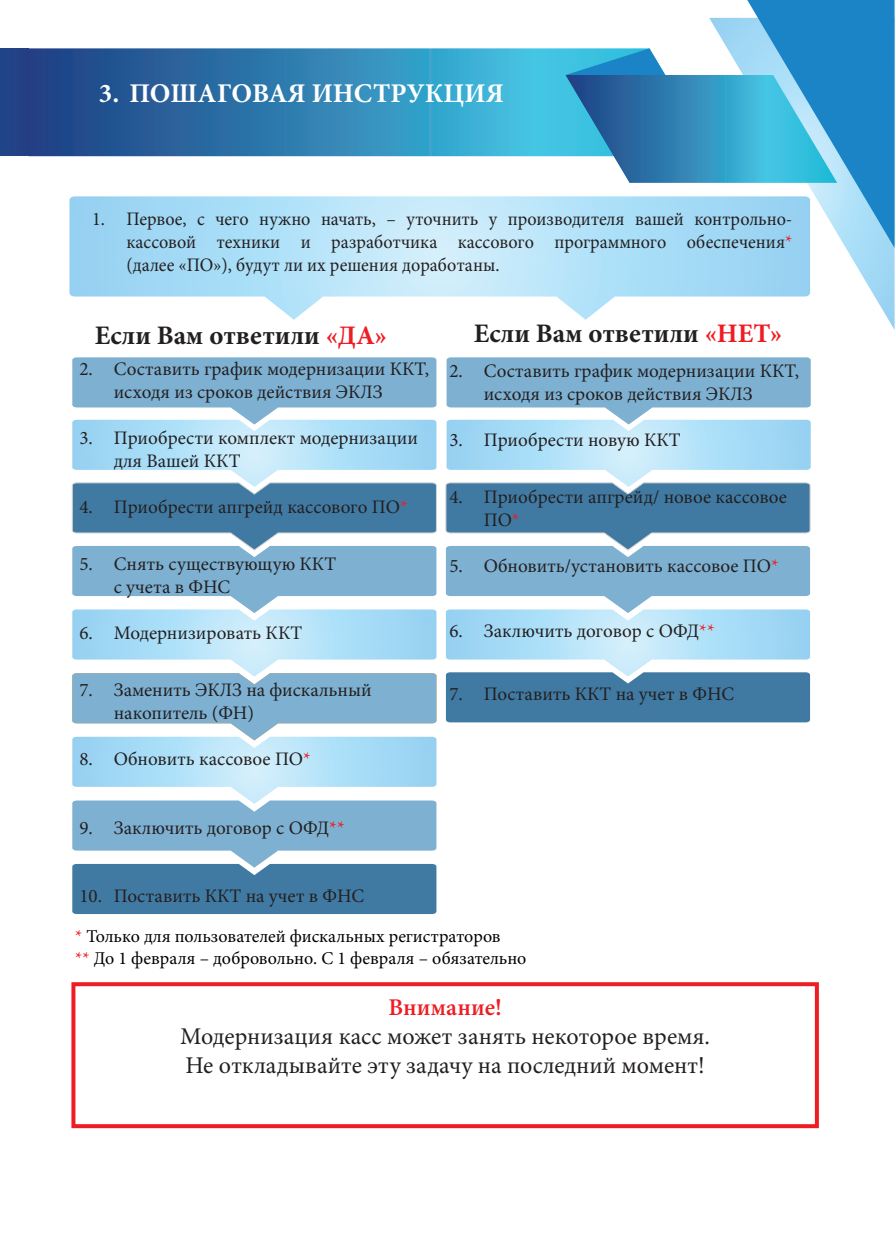
<style>
.page{position:relative;width:896px;height:1248px;background:#fff}
.page>*{position:absolute;margin:0;border:0;box-sizing:border-box;transform-origin:0 0}
.t1{font:700 27px "Minion Pro";color:#fff}
.t2{font:700 26.8px "Minion Pro";color:#231f20}
.t3{font:24px/28.8px "Minion Pro";color:#231f20}
.t4{font:600 24px "Minion Pro";color:#ee1d23}
.t5{font:19px/23px "Minion Pro";color:#231f20}
.t6{font:19px/23px "Minion Pro";color:#231f20;text-align:justify;scale:.95 1}
.t7{font:18px "Minion Pro";color:#000}
.s1{color:#ee1d23}
</style>
<div class="page">
<div style="left:0;top:48px;width:28px;height:108px;background:#234287"></div>
<svg style="left:846px;top:248px;width:48px;height:81px"></svg>
<svg style="left:29px;top:48px;width:536px;height:108px;background:#3181b2"></svg>
<svg style="left:565px;top:0;width:329px;height:248px"></svg>
<svg style="left:69px;top:196px;width:741px;height:124px"></svg>
<svg style="left:72px;top:357px;width:365px;height:556px"></svg>
<svg style="left:445px;top:357px;width:366px;height:365px"></svg>
<div style="left:71px;top:982px;width:748px;height:146px;border:4px solid #ee1d23"></div>
<p class="t1" style="left:99px;top:74px;width:406px">3. ПОШАГОВАЯ ИНСТРУКЦИЯ</p>
<p class="t6" style="left:127px;top:208px;width:702px;text-indent:-34px">1. Первое, с чего нужно начать, – уточнить у производителя вашей контрольно&shy;кассовой техники и разработчика кассового программного обеспечения<span class="s1">* </span>(далее «ПО»), будут ли их решения доработаны.</p>
<p class="t2" style="left:95px;top:316px;width:294px">Если Вам ответили <span class="s1">«ДА»</span></p>
<p class="t2" style="left:474px;top:315px;width:310px">Если Вам ответили <span class="s1">«НЕТ»</span></p>
<p class="t5" style="left:114px;top:358px;width:317px;text-indent:-34px">2. Составить график модернизации ККТ, исходя из сроков действия ЭКЛЗ</p>
<p class="t5" style="left:114px;top:426px;width:306px;text-indent:-34px">3. Приобрести комплект модернизации для Вашей ККТ</p>
<p class="t5" style="left:79px;top:495px;width:330px">4. Приобрести апгрейд кассового ПО<span class="s1">*</span></p>
<p class="t5" style="left:114px;top:552px;width:224px;text-indent:-34px">5. Снять существующую ККТ с учета в ФНС</p>
<p class="t5" style="left:79px;top:621px;width:224px">6. Модернизировать ККТ</p>
<p class="t5" style="left:114px;top:678px;width:259px;text-indent:-34px">7. Заменить ЭКЛЗ на фискальный накопитель (ФН)</p>
<p class="t5" style="left:79px;top:747px;width:233px">8. Обновить кассовое ПО<span class="s1">*</span></p>
<p class="t5" style="left:484px;top:359px;width:317px;text-indent:-34px">2. Составить график модернизации ККТ, исходя из сроков действия ЭКЛЗ</p>
<p class="t5" style="left:449px;top:428px;width:233px">3. Приобрести новую ККТ</p>
<p class="t5" style="left:484px;top:485px;width:305px;text-indent:-34px">4. Приобрести апгрейд/ новое кассовое<br>ПО<span class="s1">*</span></p>
<p class="t5" style="left:449px;top:554px;width:331px">5. Обновить/установить кассовое ПО<span class="s1">*</span></p>
<p class="t5" style="left:449px;top:619px;width:267px">6. Заключить договор с ОФД<span class="s1">**</span></p>
<p class="t5" style="left:449px;top:682px;width:286px">7. Поставить ККТ на учет в ФНС</p>
<p class="t5" style="left:79px;top:816px;width:267px">9. Заключить договор с ОФД<span class="s1">**</span></p>
<p class="t5" style="left:79px;top:884px;width:286px">10. Поставить ККТ на учет в ФНС</p>
<p class="t7" style="left:75px;top:924px;width:427px"><span class="s1">*</span> Только для пользователей фискальных регистраторов</p>
<p class="t7" style="left:75px;top:946px;width:453px"><span class="s1">**</span> До 1 февраля – добровольно. С 1 февраля – обязательно</p>
<p class="t4" style="left:388px;top:990px;width:115px">Внимание!</p>
<p class="t3" style="left:180px;top:1021px;width:531px">Модернизация касс может занять некоторое время.<br>Не откладывайте эту задачу на последний момент!</p>
</div>
